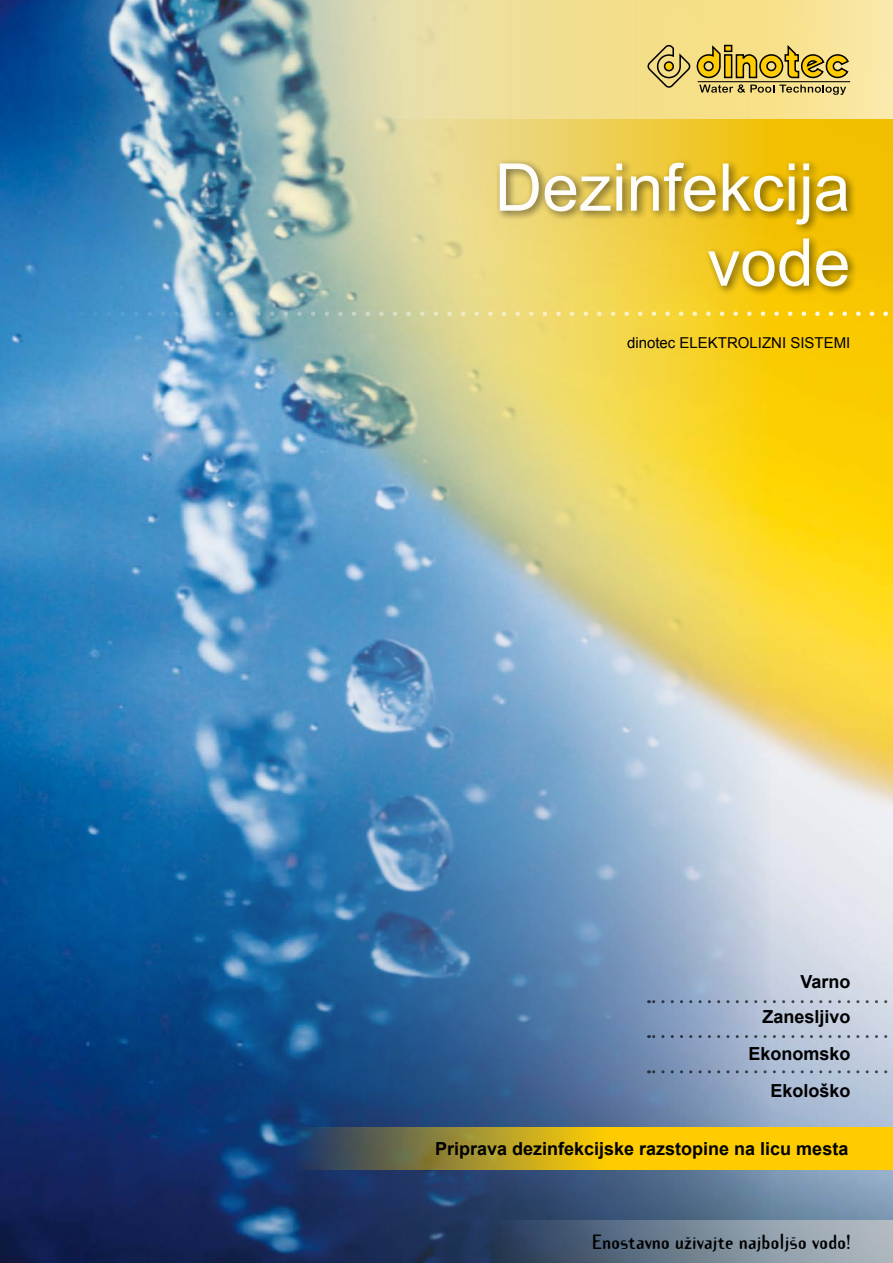
<style>
.page{position:relative;width:893px;height:1263px;background:#fff}
.page>*{position:absolute;margin:0;border:0;box-sizing:border-box;transform-origin:0 0}
.t1{font:66px/75px "Arial";color:#fff;text-align:right}
.t2{font:700 18px "Arial";color:#000}
.t3{font:700 18px/37px "Arial";color:#000;text-align:right}
.t4{font:700 18px "Template Gothic";color:#000}
.t5{font:15px "Arial";color:#000}
</style>
<div class="page">
<img style="left:770px;top:119px;width:123px;height:1101px">
<img style="left:0;top:0;width:770px;height:1263px">
<div style="left:489px;top:1220px;width:404px;height:43px;background:linear-gradient(to right,#263c5a,#bbc5c9)"></div>
<svg style="left:296px;top:1127px;width:597px;height:42px;background:#c4a61c"></svg>
<svg style="left:327px;top:0;width:566px;height:119px;background:#eede9a"></svg>
<svg style="left:646px;top:43px;width:204px;height:52px;background:#cbb55d"></svg>
<hr style="left:698px;top:81px;width:152px;height:1px;background:#000">
<svg style="left:68px;top:311px;width:825px;height:5px;background:#c5c889"></svg>
<svg style="left:648px;top:1035px;width:245px;height:3px"></svg>
<svg style="left:648px;top:1070px;width:245px;height:3px"></svg>
<svg style="left:648px;top:1000px;width:245px;height:3px"></svg>
<div style="left:494px;top:157px;width:364px;height:140px;background:#000;opacity:.58"></div>
<h1 class="t1" style="left:495px;top:150px;width:357px">Dezinfekcija vode</h1>
<p class="t5" style="left:627px;top:332px;width:225px">dinotec ELEKTROLIZNI SISTEMI</p>
<p class="t3" style="left:800px;top:963px;width:52px">Varno</p>
<p class="t3" style="left:762px;top:999px;width:90px">Zanesljivo</p>
<p class="t3" style="left:748px;top:1036px;width:104px">Ekonomsko<br>Ekološko</p>
<p class="t2" style="left:435px;top:1136px;width:415px">Priprava dezinfekcijske razstopine na licu mesta</p>
<p class="t4" style="left:592px;top:1229px;width:260px">Enostavno uživajte najboljšo vodo!</p>
</div>
